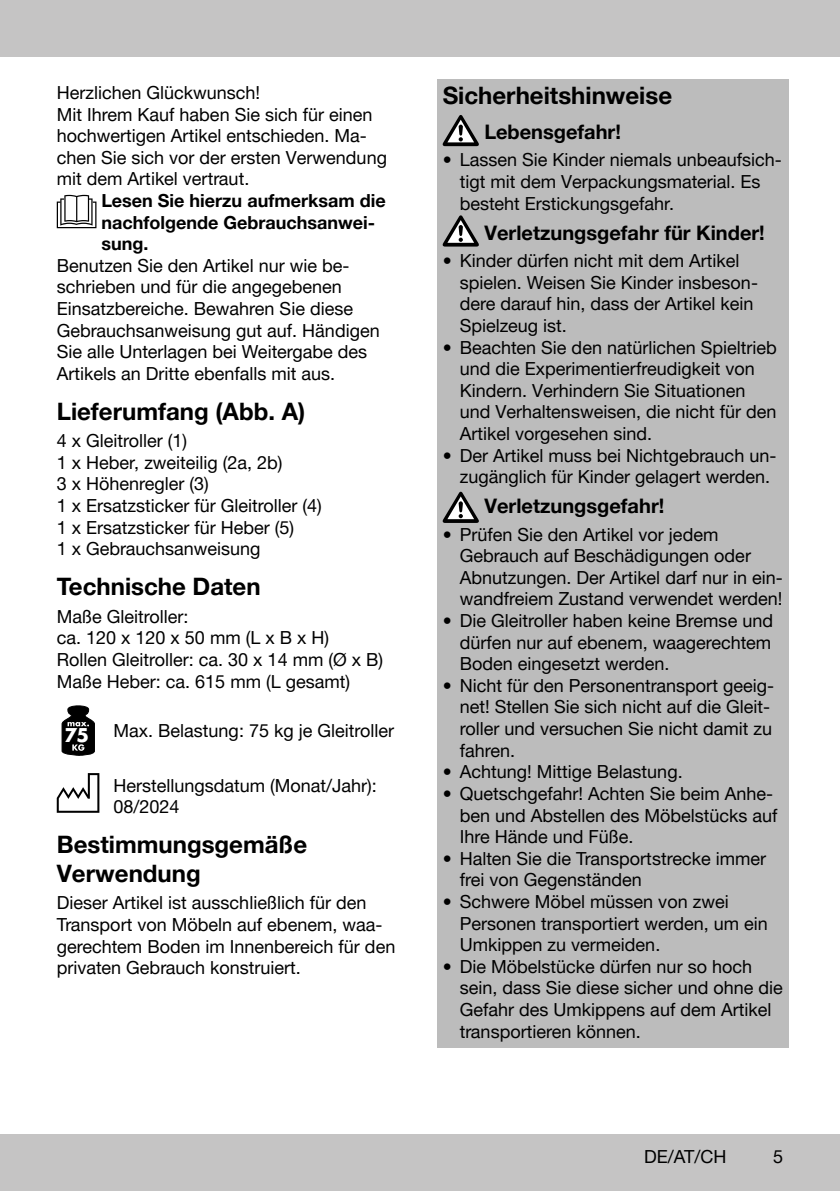
<style>
.page{position:relative;width:840px;height:1191px;background:#fff}
.page>*{position:absolute;margin:0;border:0;box-sizing:border-box;transform-origin:0 0}
.t1{font:700 24px/28.8px "Helvetica Neue Parkside";color:#000}
.t2{font:700 20px "Helvetica Neue Parkside";color:#000}
.t3{font:18px/21.6px "Helvetica Neue Parkside";color:#000}
.t4{font:700 18px/21.6px "Helvetica Neue Parkside";color:#000}
.s1{font-family:"Futura TOT";font-weight:700;font-size:21px;color:#fff}
</style>
<div class="page">
<div style="left:0;top:1134px;width:839px;height:57px;background:#c5c4c4"></div>
<div style="left:0;top:0;width:839px;height:57px;background:#c5c4c4"></div>
<svg style="left:57px;top:195px;width:39px;height:33px"></svg>
<svg style="left:61px;top:705px;width:34px;height:51px"></svg>
<svg style="left:57px;top:773px;width:42px;height:39px"></svg>
<div style="left:437px;top:79px;width:351px;height:36px;background:#bcbcbc"></div>
<div style="left:437px;top:112px;width:351px;height:37px;background:#bcbcbc"></div>
<div style="left:437px;top:147px;width:351px;height:72px;background:#bcbcbc"></div>
<div style="left:437px;top:213px;width:351px;height:37px;background:#bcbcbc"></div>
<div style="left:437px;top:247px;width:351px;height:95px;background:#bcbcbc"></div>
<div style="left:437px;top:334px;width:351px;height:116px;background:#bcbcbc"></div>
<div style="left:437px;top:442px;width:351px;height:51px;background:#bcbcbc"></div>
<div style="left:437px;top:486px;width:351px;height:37px;background:#bcbcbc"></div>
<div style="left:437px;top:515px;width:351px;height:100px;background:#bcbcbc"></div>
<div style="left:437px;top:602px;width:351px;height:78px;background:#bcbcbc"></div>
<div style="left:437px;top:666px;width:351px;height:100px;background:#bcbcbc"></div>
<div style="left:437px;top:753px;width:351px;height:35px;background:#bcbcbc"></div>
<div style="left:437px;top:774px;width:351px;height:79px;background:#bcbcbc"></div>
<div style="left:437px;top:845px;width:351px;height:51px;background:#bcbcbc"></div>
<div style="left:437px;top:888px;width:351px;height:73px;background:#bcbcbc"></div>
<div style="left:437px;top:953px;width:351px;height:94px;background:#bcbcbc"></div>
<svg style="left:442px;top:115px;width:36px;height:31px"></svg>
<svg style="left:442px;top:215px;width:36px;height:31px"></svg>
<svg style="left:442px;top:492px;width:36px;height:31px"></svg>
<p class="t3" style="left:57px;top:82px;width:331px">Herzlichen Glückwunsch!<br>Mit Ihrem Kauf haben Sie sich für einen hochwertigen Artikel entschieden. Ma&shy;chen Sie sich vor der ersten Verwendung mit dem Artikel vertraut.</p>
<p class="t4" style="left:101px;top:190px;width:285px">Lesen Sie hierzu aufmerksam die nachfolgende Gebrauchsanwei&shy;sung.</p>
<p class="t3" style="left:57px;top:255px;width:324px">Benutzen Sie den Artikel nur wie be&shy;schrieben und für die angegebenen Einsatzbereiche. Bewahren Sie diese Gebrauchsanweisung gut auf. Händigen Sie alle Unterlagen bei Weitergabe des Artikels an Dritte ebenfalls mit aus.</p>
<h1 class="t1" style="left:57px;top:397px;width:250px">Lieferumfang (Abb. A)</h1>
<p class="t3" style="left:57px;top:430px;width:266px">4 x Gleitroller (1)<br>1 x Heber, zweiteilig (2a, 2b)<br>3 x Höhenregler (3)<br>1 x Ersatzsticker für Gleitroller (4)<br>1 x Ersatzsticker für Heber (5)<br>1 x Gebrauchsanweisung</p>
<h1 class="t1" style="left:57px;top:573px;width:205px">Technische Daten</h1>
<p class="t3" style="left:57px;top:606px;width:328px">Maße Gleitroller:<br>ca. 120 x 120 x 50 mm (L x B x H)<br>Rollen Gleitroller: ca. 30 x 14 mm (Ø x B)<br>Maße Heber: ca. 615 mm (L gesamt)</p>
<p class="t3" style="left:64px;top:719px;width:331px"><span class="s1">75</span> Max. Belastung: 75 kg je Gleitroller</p>
<p class="t3" style="left:113px;top:774px;width:265px">Herstellungsdatum (Monat/Jahr):<br>08/2024</p>
<h1 class="t1" style="left:57px;top:830px;width:252px">Bestimmungsgemäße<br>Verwendung</h1>
<p class="t3" style="left:57px;top:892px;width:340px">Dieser Artikel ist ausschließlich für den Transport von Möbeln auf ebenem, waa&shy;gerechtem Boden im Innenbereich für den privaten Gebrauch konstruiert.</p>
<h1 class="t1" style="left:442px;top:81px;width:231px">Sicherheitshinweise</h1>
<p class="t2" style="left:484px;top:120px;width:138px">Lebensgefahr!</p>
<p class="t3" style="left:459px;top:149px;width:323px;text-indent:-17px">• Lassen Sie Kinder niemals unbeaufsich&shy;tigt mit dem Verpackungsmaterial. Es besteht Erstickungsgefahr.</p>
<p class="t2" style="left:484px;top:221px;width:281px">Verletzungsgefahr für Kinder!</p>
<p class="t3" style="left:459px;top:250px;width:299px;text-indent:-17px">• Kinder dürfen nicht mit dem Artikel spielen. Weisen Sie Kinder insbeson&shy;dere darauf hin, dass der Artikel kein<br>Spielzeug ist.</p>
<p class="t3" style="left:459px;top:336px;width:318px;text-indent:-17px">• Beachten Sie den natürlichen Spieltrieb und die Experimentierfreudigkeit von Kindern. Verhindern Sie Situationen und Verhaltensweisen, die nicht für den Artikel vorgesehen sind.</p>
<p class="t3" style="left:442px;top:444px;width:335px;text-align:center">• Der Artikel muss bei Nichtgebrauch un&shy;zugänglich für Kinder gelagert werden.</p>
<p class="t2" style="left:484px;top:495px;width:181px">Verletzungsgefahr!</p>
<p class="t3" style="left:459px;top:523px;width:324px;text-indent:-17px">• Prüfen Sie den Artikel vor jedem Gebrauch auf Beschädigungen oder Abnutzungen. Der Artikel darf nur in ein&shy;wandfreiem Zustand verwendet werden!</p>
<p class="t3" style="left:459px;top:610px;width:314px;text-align:justify;text-indent:-17px">• Die Gleitroller haben keine Bremse und dürfen nur auf ebenem, waagerechtem Boden eingesetzt werden.</p>
<p class="t3" style="left:459px;top:675px;width:316px;text-indent:-17px">• Nicht für den Personentransport geeig&shy;net! Stellen Sie sich nicht auf die Gleit&shy;roller und versuchen Sie nicht damit zu fahren.</p>
<p class="t3" style="left:442px;top:761px;width:241px">• Achtung! Mittige Belastung.</p>
<p class="t3" style="left:459px;top:783px;width:319px;text-indent:-17px">• Quetschgefahr! Achten Sie beim Anhe&shy;ben und Abstellen des Möbelstücks auf<br>Ihre Hände und Füße.</p>
<p class="t3" style="left:459px;top:847px;width:308px;text-indent:-17px">• Halten Sie die Transportstrecke immer frei von Gegenständen</p>
<p class="t3" style="left:459px;top:891px;width:309px;text-indent:-17px">• Schwere Möbel müssen von zwei<br>Personen transportiert werden, um ein<br>Umkippen zu vermeiden.</p>
<p class="t3" style="left:459px;top:955px;width:324px;text-indent:-17px">• Die Möbelstücke dürfen nur so hoch sein, dass Sie diese sicher und ohne die Gefahr des Umkippens auf dem Artikel transportieren können.</p>
<p class="t3" style="left:643px;top:1146px;width:84px">DE/AT/CH</p>
<p class="t3" style="left:772px;top:1146px;width:12px">5</p>
</div>
